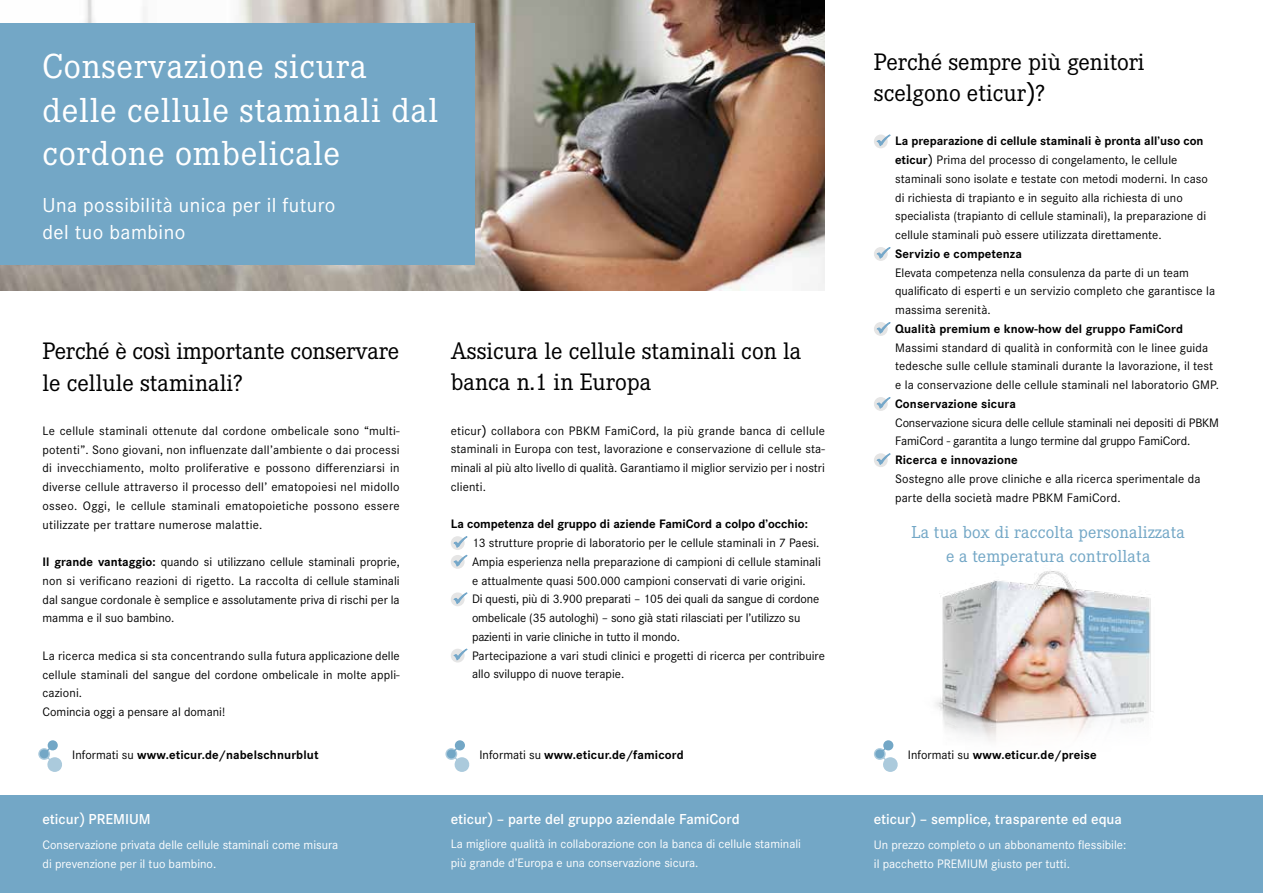
<style>
.page{position:relative;width:1263px;height:893px;background:#fff}
.page>*{position:absolute;margin:0;border:0;box-sizing:border-box;transform-origin:0 0}
.t1{font:36px/43.5px "Corporate E";letter-spacing:.02em;color:#fff}
.t2{font:24.75px/31.5px "Corporate E";color:#000}
.t3{font:21px/27px "Corporate S";letter-spacing:.02em;color:#fff}
.t4{font:18px/24px "Corporate E";letter-spacing:.01em;color:#73a7c6;text-align:center}
.t5{font:600 15px "Corporate S";color:#fff}
.t6{font:12.75px/18.8px "Corporate S Pro";color:#000}
.t7{font:12.75px/18.8px "Corporate S";color:#fff}
.t8{font:700 12.75px "Corporate S Pro";letter-spacing:.01em;color:#000}
.s1{font-weight:700}
.s2{font-family:"Tahoma"}
.s3{font-weight:400}
.s4{font-family:"Tahoma";font-weight:400}
</style>
<div class="page">
<img style="left:475px;top:0;width:350px;height:290px">
<img style="left:0;top:0;width:475px;height:290px">
<div style="left:0;top:795px;width:1263px;height:98px;background:#73a7c6"></div>
<div style="left:0;top:23px;width:475px;height:241px;background:#73a7c6"></div>
<div style="left:451px;top:536px;width:14px;height:14px;background:#e5e5e5;border-radius:50%"></div>
<svg style="left:454px;top:536px;width:13px;height:12px"></svg>
<div style="left:451px;top:555px;width:14px;height:14px;background:#e5e5e5;border-radius:50%"></div>
<svg style="left:454px;top:555px;width:13px;height:11px"></svg>
<div style="left:451px;top:592px;width:14px;height:14px;background:#e5e5e5;border-radius:50%"></div>
<svg style="left:454px;top:592px;width:13px;height:12px"></svg>
<div style="left:451px;top:649px;width:14px;height:13px;background:#e5e5e5;border-radius:50%"></div>
<svg style="left:454px;top:649px;width:13px;height:11px"></svg>
<img style="left:935px;top:571px;width:218px;height:170px">
<div style="left:874px;top:135px;width:14px;height:13px;background:#e5e5e5;border-radius:50%"></div>
<svg style="left:877px;top:135px;width:13px;height:11px"></svg>
<div style="left:874px;top:247px;width:14px;height:14px;background:#e5e5e5;border-radius:50%"></div>
<svg style="left:877px;top:247px;width:13px;height:11px"></svg>
<div style="left:874px;top:322px;width:14px;height:14px;background:#e5e5e5;border-radius:50%"></div>
<svg style="left:877px;top:322px;width:13px;height:11px"></svg>
<div style="left:874px;top:397px;width:14px;height:14px;background:#e5e5e5;border-radius:50%"></div>
<svg style="left:877px;top:397px;width:13px;height:11px"></svg>
<div style="left:874px;top:453px;width:14px;height:14px;background:#e5e5e5;border-radius:50%"></div>
<svg style="left:877px;top:453px;width:13px;height:12px"></svg>
<svg style="left:874px;top:740px;width:24px;height:32px"></svg>
<svg style="left:445px;top:740px;width:25px;height:32px"></svg>
<svg style="left:38px;top:740px;width:24px;height:32px"></svg>
<h1 class="t1" style="left:43px;top:45px;width:397px">Conservazione sicura delle cellule staminali dal cordone ombelicale</h1>
<h3 class="t3" style="left:43px;top:192px;width:294px">Una possibilità unica per il futuro del tuo bambino</h3>
<h2 class="t2" style="left:43px;top:336px;width:358px">Perché è così importante conservare le cellule staminali?</h2>
<p class="t6" style="left:43px;top:420px;width:359px;text-align:justify">Le cellule staminali ottenute dal cordone ombelicale sono “multi&shy;potenti”. Sono giovani, non influenzate dall’ambiente o dai processi di invecchiamento, molto proliferative e possono differenziarsi in diverse cellule attraverso il processo dell’ ematopoiesi nel midollo osseo. Oggi, le cellule staminali ematopoietiche possono essere utilizzate per trattare numerose malattie.</p>
<p class="t6" style="left:43px;top:552px;width:359px;text-align:justify"><span class="s1">Il grande vantaggio:</span> quando si utilizzano cellule staminali proprie, non si verificano reazioni di rigetto. La raccolta di cellule staminali dal sangue cordonale è semplice e assolutamente priva di rischi per la mamma e il suo bambino.</p>
<p class="t6" style="left:43px;top:645px;width:359px">La ricerca medica si sta concentrando sulla futura applicazione delle cellule staminali del sangue del cordone ombelicale in molte appli&shy;cazioni.<br>Comincia oggi a pensare al domani!</p>
<h2 class="t2" style="left:451px;top:335px;width:352px">Assicura le cellule staminali con la banca n.1 in Europa</h2>
<p class="t6" style="left:451px;top:420px;width:376px;text-align:justify">eticur<span class="s2">)</span> collabora con PBKM FamiCord, la più grande banca di cellule staminali in Europa con test, lavorazione e conservazione di cellule sta&shy;minali al più alto livello di qualità. Garantiamo il miglior servizio per i nostri clienti.</p>
<p class="t8" style="left:451px;top:514px;width:359px">La competenza del gruppo di aziende FamiCord a colpo d’occhio:</p>
<p class="t6" style="left:472px;top:532px;width:354px">13 strutture proprie di laboratorio per le cellule staminali in 7 Paesi.<br>Ampia esperienza nella preparazione di campioni di cellule staminali e attualmente quasi 500.000 campioni conservati di varie origini.<br>Di questi, più di 3.900 preparati – 105 dei quali da sangue di cordone ombelicale (35 autologhi) – sono già stati rilasciati per l’utilizzo su pazienti in varie cliniche in tutto il mondo.<br>Partecipazione a vari studi clinici e progetti di ricerca per contribuire allo sviluppo di nuove terapie.</p>
<h2 class="t2" style="left:874px;top:46px;width:272px">Perché sempre più genitori scelgono eticur<span class="s2">)</span>?</h2>
<p class="t6" style="left:895px;top:131px;width:314px"><span class="s1">La preparazione di cellule staminali è pronta all’uso con eticur</span><span class="s2">)</span> Prima del processo di congelamento, le cellule staminali sono isolate e testate con metodi moderni. In caso di richiesta di trapianto e in seguito alla richiesta di uno specialista (trapianto di cellule staminali), la preparazione di cellule staminali può essere utilizzata direttamente.</p>
<p class="t8" style="left:895px;top:244px;width:128px">Servizio e competenza</p>
<p class="t6" style="left:895px;top:262px;width:321px">Elevata competenza nella consulenza da parte di un team qualificato di esperti e un servizio completo che garantisce la massima serenità.</p>
<p class="t8" style="left:895px;top:319px;width:289px">Qualità premium e know-how del gruppo FamiCord</p>
<p class="t6" style="left:895px;top:337px;width:325px">Massimi standard di qualità in conformità con le linee guida tedesche sulle cellule staminali durante la lavorazione, il test e la conservazione delle cellule staminali nel laboratorio GMP.</p>
<p class="t8" style="left:895px;top:394px;width:122px">Conservazione sicura</p>
<p class="t6" style="left:895px;top:412px;width:325px">Conservazione sicura delle cellule staminali nei depositi di PBKM<br>FamiCord - garantita a lungo termine dal gruppo FamiCord.</p>
<p class="t8" style="left:895px;top:450px;width:124px">Ricerca e innovazione</p>
<p class="t6" style="left:895px;top:468px;width:307px">Sostegno alle prove cliniche e alla ricerca sperimentale da parte della società madre PBKM FamiCord.</p>
<h3 class="t4" style="left:911px;top:520px;width:275px">La tua box di raccolta personalizzata e a temperatura controllata</h3>
<p class="t8" style="left:72px;top:744px;width:248px"><span class="s3">Informati su</span> www.eticur.de/nabelschnurblut</p>
<p class="t8" style="left:479px;top:744px;width:206px"><span class="s3">Informati su</span> www.eticur.de/famicord</p>
<p class="t8" style="left:908px;top:744px;width:190px"><span class="s3">Informati su</span> www.eticur.de/preise</p>
<p class="t5" style="left:43px;top:810px;width:110px">eticur<span class="s4">)</span> PREMIUM</p>
<p class="t7" style="left:43px;top:836px;width:297px">Conservazione privata delle cellule staminali come misura di prevenzione per il tuo bambino.</p>
<p class="t5" style="left:451px;top:810px;width:290px">eticur<span class="s4">)</span> – parte del gruppo aziendale FamiCord</p>
<p class="t7" style="left:451px;top:834px;width:352px">La migliore qualità in collaborazione con la banca di cellule staminali più grande d’Europa e una conservazione sicura.</p>
<p class="t5" style="left:874px;top:810px;width:250px">eticur<span class="s4">)</span> – semplice, trasparente ed equa</p>
<p class="t7" style="left:874px;top:836px;width:254px">Un prezzo completo o un abbonamento flessibile: il pacchetto PREMIUM giusto per tutti.</p>
</div>
